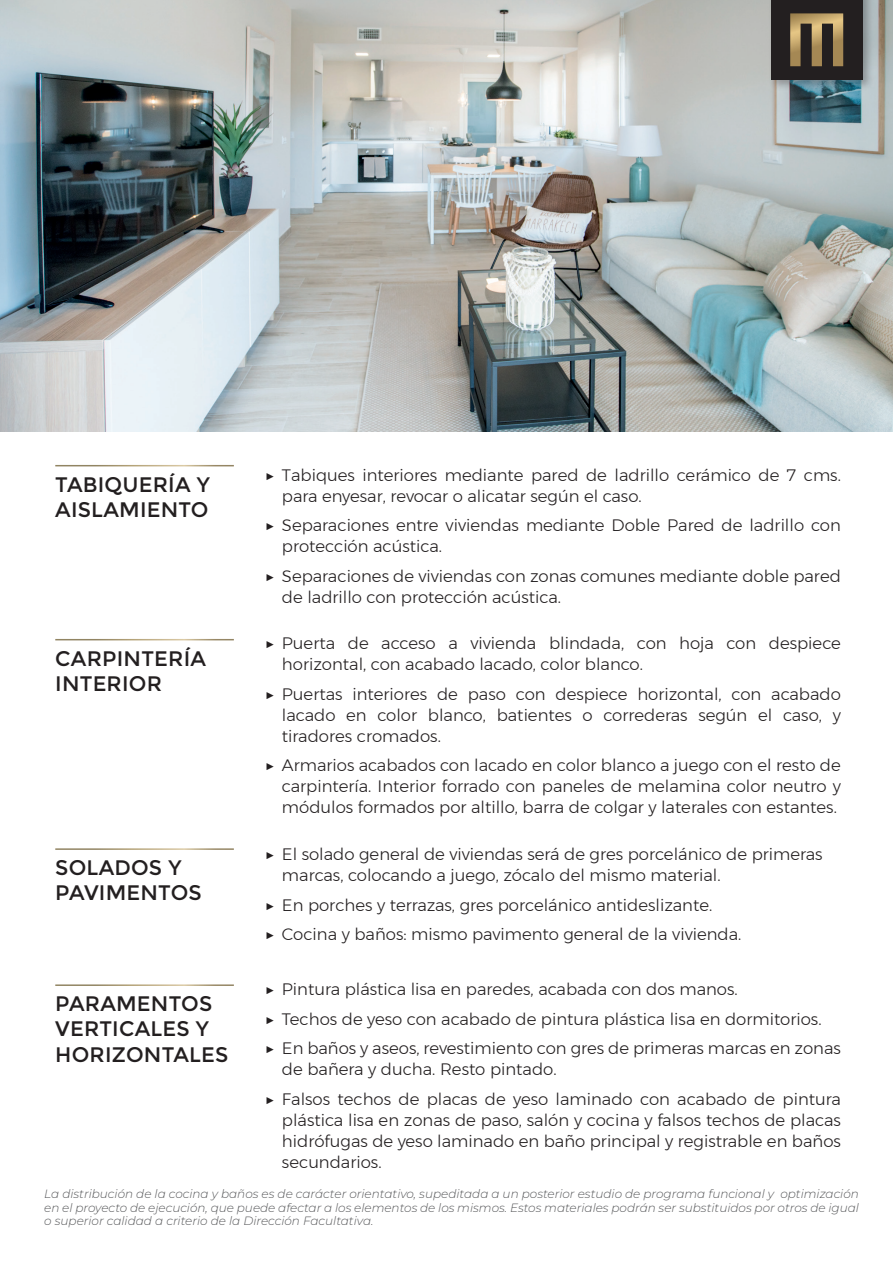
<style>
.page{position:relative;width:893px;height:1263px;background:#fff}
.page>*{position:absolute;margin:0;border:0;box-sizing:border-box;transform-origin:0 0}
.t1{font:21px/25.2px "Montserrat";letter-spacing:.01em;color:#231f20}
.t2{font:300 16.5px/21px "Montserrat";color:#231f20}
.viñeta{font:italic 300 12px/13.5px "Montserrat";color:#57585a;text-align:justify}
</style>
<div class="page">
<img style="left:0;top:0;width:893px;height:431px">
<div style="left:768px;top:0;width:106px;height:91px;background:#231f20;opacity:.31"></div>
<div style="left:771px;top:0;width:91px;height:80px;background:#231f20"></div>
<svg style="left:790px;top:13px;width:53px;height:53px"></svg>
<p class="t2" style="left:282px;top:464px;width:560px;text-indent:-17px">▶ Tabiques interiores mediante pared de ladrillo cerámico de 7 cms. para enyesar, revocar o alicatar según el caso.</p>
<p class="t2" style="left:282px;top:515px;width:560px;text-indent:-17px">▶ Separaciones entre viviendas mediante Doble Pared de ladrillo con protección acústica.</p>
<p class="t2" style="left:282px;top:565px;width:560px;text-indent:-17px">▶ Separaciones de viviendas con zonas comunes mediante doble pared de ladrillo con protección acústica.</p>
<p class="t2" style="left:282px;top:633px;width:560px;text-indent:-17px">▶ Puerta de acceso a vivienda blindada, con hoja con despiece horizontal, con acabado lacado, color blanco.</p>
<p class="t2" style="left:282px;top:683px;width:560px;text-align:justify;text-indent:-17px">▶ Puertas interiores de paso con despiece horizontal, con acabado lacado en color blanco, batientes o correderas según el caso, y tiradores cromados.</p>
<p class="t2" style="left:282px;top:755px;width:560px;text-align:justify;text-indent:-17px">▶ Armarios acabados con lacado en color blanco a juego con el resto de carpintería. Interior forrado con paneles de melamina color neutro y módulos formados por altillo, barra de colgar y laterales con estantes.</p>
<p class="t2" style="left:282px;top:843px;width:542px;text-indent:-17px">▶ El solado general de viviendas será de gres porcelánico de primeras marcas, colocando a juego, zócalo del mismo material.</p>
<p class="t2" style="left:265px;top:894px;width:449px">▶ En porches y terrazas, gres porcelánico antideslizante.</p>
<p class="t2" style="left:265px;top:923px;width:478px">▶ Cocina y baños: mismo pavimento general de la vivienda.</p>
<p class="t2" style="left:265px;top:978px;width:474px">▶ Pintura plástica lisa en paredes, acabada con dos manos.</p>
<p class="t2" style="left:265px;top:1008px;width:558px">▶ Techos de yeso con acabado de pintura plástica lisa en dormitorios.</p>
<p class="t2" style="left:282px;top:1037px;width:560px;text-indent:-17px">▶ En baños y aseos, revestimiento con gres de primeras marcas en zonas de bañera y ducha. Resto pintado.</p>
<p class="t2" style="left:282px;top:1088px;width:560px;text-align:justify;text-indent:-17px">▶ Falsos techos de placas de yeso laminado con acabado de pintura plástica lisa en zonas de paso, salón y cocina y falsos techos de placas hidrófugas de yeso laminado en baño principal y registrable en baños secundarios.</p>
<p class="viñeta" style="left:44px;top:1187px;width:816px">La distribución de la cocina y baños es de carácter orientativo, supeditada a un posterior estudio de programa funcional y optimización en el proyecto de ejecución, que puede afectar a los elementos de los mismos. Estos materiales podrán ser substituidos por otros de igual o superior calidad a criterio de la Dirección Facultativa.</p>
<h1 class="t1" style="left:55px;top:472px;width:156px">TABIQUERÍA Y<br>AISLAMIENTO</h1>
<h1 class="t1" style="left:55px;top:646px;width:152px">CARPINTERÍA<br>INTERIOR</h1>
<h1 class="t1" style="left:55px;top:855px;width:148px">SOLADOS Y<br>PAVIMENTOS</h1>
<h1 class="t1" style="left:55px;top:991px;width:175px">PARAMENTOS<br>VERTICALES Y<br>HORIZONTALES</h1>
</div>
